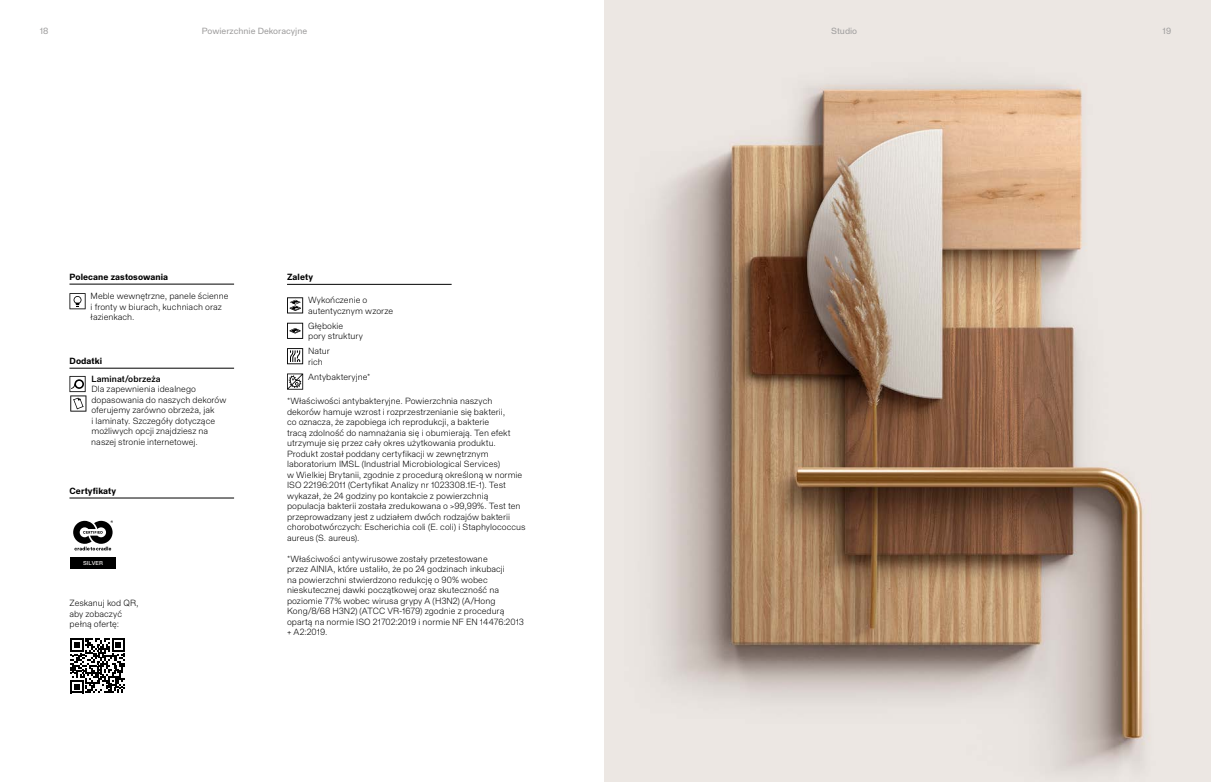
<style>
.page{position:relative;width:1211px;height:782px;background:#fff}
.page>*{position:absolute;margin:0;border:0;box-sizing:border-box;transform-origin:0 0}
.t1{font:300 8.75px/10.5px "Staff Grotesk";color:#000}
.t2{font:700 8.75px "Staff Grotesk";letter-spacing:.01em;color:#000}
.t3{font:8.75px "Staff Grotesk";color:#9e9d9d}
.t4{font:500 8.75px "Staff Grotesk";letter-spacing:.005em;color:#000}
.t5{font:500 5.6px "Staff Grotesk";letter-spacing:.025em;color:#e8e5e4}
</style>
<div class="page">
<svg style="left:73px;top:520px;width:40px;height:30px"></svg>
<div style="left:70px;top:557px;width:46px;height:12px;background:#000"></div>
<svg style="left:70px;top:638px;width:55px;height:55px"></svg>
<img style="left:604px;top:0;width:606px;height:781px">
<hr style="left:287px;top:284px;width:164px;height:1px;background:#000">
<svg style="left:287px;top:297px;width:16px;height:16px"></svg>
<svg style="left:287px;top:322px;width:16px;height:17px"></svg>
<svg style="left:287px;top:348px;width:16px;height:16px"></svg>
<svg style="left:287px;top:373px;width:16px;height:16px"></svg>
<hr style="left:69px;top:284px;width:165px;height:1px;background:#000">
<svg style="left:69px;top:293px;width:17px;height:16px"></svg>
<hr style="left:69px;top:368px;width:165px;height:1px;background:#000">
<svg style="left:69px;top:376px;width:17px;height:35px"></svg>
<hr style="left:69px;top:497px;width:165px;height:1px;background:#000">
<p class="t3" style="left:40px;top:25px;width:10px">18</p>
<p class="t3" style="left:202px;top:25px;width:107px">Powierzchnie Dekoracyjne</p>
<p class="t3" style="left:831px;top:25px;width:27px">Studio</p>
<p class="t3" style="left:1162px;top:25px;width:10px">19</p>
<p class="t2" style="left:69px;top:271px;width:100px">Polecane zastosowania</p>
<p class="t1" style="left:91px;top:291px;width:139px">Meble wewnętrzne, panele ścienne i fronty w biurach, kuchniach oraz łazienkach.</p>
<p class="t2" style="left:69px;top:355px;width:34px">Dodatki</p>
<p class="t4" style="left:91px;top:373px;width:71px">Laminat/obrzeża</p>
<p class="t1" style="left:91px;top:383px;width:137px">Dla zapewnienia idealnego dopasowania do naszych dekorów oferujemy zarówno obrzeża, jak<br>i laminaty. Szczegóły dotyczące możliwych opcji znajdziesz na naszej stronie internetowej.</p>
<p class="t2" style="left:69px;top:485px;width:48px">Certyfikaty</p>
<p class="t5" style="left:83px;top:560px;width:22px">SILVER</p>
<p class="t1" style="left:69px;top:597px;width:70px">Zeskanuj kod QR, aby zobaczyć pełną ofertę:</p>
<p class="t2" style="left:287px;top:271px;width:27px">Zalety</p>
<p class="t1" style="left:308px;top:295px;width:87px">Wykończenie o autentycznym wzorze</p>
<p class="t1" style="left:308px;top:320px;width:56px">Głębokie pory struktury</p>
<p class="t1" style="left:308px;top:345px;width:23px">Natur rich</p>
<p class="t1" style="left:308px;top:371px;width:64px">Antybakteryjne*</p>
<p class="t1" style="left:287px;top:395px;width:240px">*Właściwości antybakteryjne. Powierzchnia naszych dekorów hamuje wzrost i rozprzestrzenianie się bakterii,<br>co oznacza, że zapobiega ich reprodukcji, a bakterie<br>tracą zdolność do namnażania się i obumierają. Ten efekt utrzymuje się przez cały okres użytkowania produktu.<br>Produkt został poddany certyfikacji w zewnętrznym laboratorium IMSL (Industrial Microbiological Services)<br>w Wielkiej Brytanii, zgodnie z procedurą określoną w normie ISO 22196:2011 (Certyfikat Analizy nr 1023308.1E-1). Test wykazał, że 24 godziny po kontakcie z powierzchnią populacja bakterii została zredukowana o &gt;99,99%. Test ten przeprowadzany jest z udziałem dwóch rodzajów bakterii chorobotwórczych: Escherichia coli (E. coli) i Staphylococcus aureus (S. aureus).</p>
<p class="t1" style="left:287px;top:553px;width:238px">*Właściwości antywirusowe zostały przetestowane<br>przez AINIA, które ustaliło, że po 24 godzinach inkubacji<br>na powierzchni stwierdzono redukcję o 90% wobec nieskutecznej dawki początkowej oraz skuteczność na poziomie 77% wobec wirusa grypy A (H3N2) (A/Hong Kong/8/68 H3N2) (ATCC VR-1679) zgodnie z procedurą opartą na normie ISO 21702:2019 i normie NF EN 14476:2013 + A2:2019.</p>
</div>
